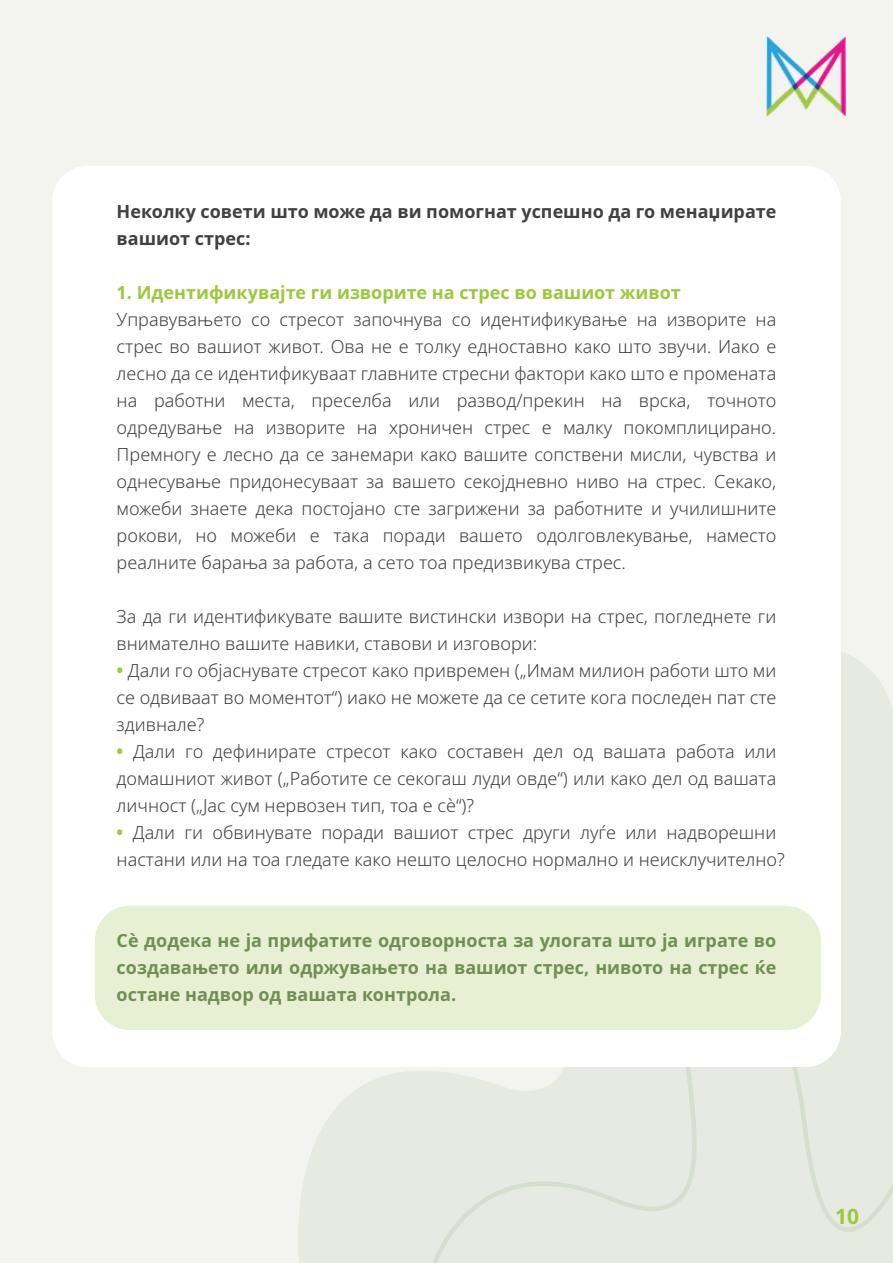
<style>
.page{position:relative;width:893px;height:1263px;background:#f3f4ef}
.page>*{position:absolute;margin:0;border:0;box-sizing:border-box;transform-origin:0 0}
.t1{font:700 21px "Noto Sans";color:#9dc83b}
.t2{font:300 18px/27px "Noto Sans";color:#414042;text-align:justify}
.t3{font:700 18px/27px "Noto Sans";color:#708f56;text-align:justify}
.t4{font:700 18px/27px "Noto Sans";color:#414042}
.t5{font:700 18px "Noto Sans";color:#9dc83b}
.s1{font-weight:700;color:#9dc83b}
</style>
<div class="page">
<svg style="left:298px;top:652px;width:595px;height:611px;fill:#e6eae0"></svg>
<div style="left:433px;top:978px;width:460px;height:285px;background:#e6eae0"></div>
<div style="left:52px;top:166px;width:789px;height:901px;background:#fff;border-radius:35px"></div>
<div style="left:95px;top:906px;width:726px;height:124px;background:#e8f0d4;border-radius:35px"></div>
<img style="left:766px;top:36px;width:81px;height:81px">
<p class="t4" style="left:117px;top:198px;width:661px">Неколку совети што може да ви помогнат успешно да го менаџирате вашиот стрес:</p>
<p class="t5" style="left:117px;top:279px;width:566px">1. Идентификувајте ги изворите на стрес во вашиот живот</p>
<p class="t2" style="left:117px;top:306px;width:661px">Управувањето со стресот започнува со идентификување на изворите на стрес во вашиот живот. Ова не е толку едноставно како што звучи. Иако е лесно да се идентификуваат главните стресни фактори како што е промената на работни места, преселба или развод/прекин на врска, точното одредување на изворите на хроничен стрес е малку покомплицирано.<br>Премногу е лесно да се занемари како вашите сопствени мисли, чувства и однесување придонесуваат за вашето секојдневно ниво на стрес. Секако, можеби знаете дека постојано сте загрижени за работните и училишните рокови, но можеби е така поради вашето одолговлекување, наместо реалните барања за работа, а сето тоа предизвикува стрес.</p>
<p class="t2" style="left:117px;top:603px;width:661px">За да ги идентификувате вашите вистински извори на стрес, погледнете ги внимателно вашите навики, ставови и изговори:</p>
<p class="t2" style="left:117px;top:657px;width:661px"><span class="s1">•</span> Дали го објаснувате стресот како привремен („Имам милион работи што ми се одвиваат во моментот“) иако не можете да се сетите кога последен пат сте здивнале?</p>
<p class="t2" style="left:117px;top:738px;width:661px"><span class="s1">•</span> Дали го дефинирате стресот како составен дел од вашата работа или домашниот живот („Работите се секогаш луди овде“) или како дел од вашата личност („Јас сум нервозен тип, тоа е сè“)?</p>
<p class="t2" style="left:117px;top:819px;width:670px"><span class="s1">•</span> Дали ги обвинувате поради вашиот стрес други луѓе или надворешни настани или на тоа гледате како нешто целосно нормално и неисклучително?</p>
<p class="t3" style="left:117px;top:927px;width:661px">Сè додека не ја прифатите одговорноста за улогата што ја играте во создавањето или одржувањето на вашиот стрес, нивото на стрес ќе остане надвор од вашата контрола.</p>
<p class="t1" style="left:835px;top:1201px;width:26px">10</p>
</div>
